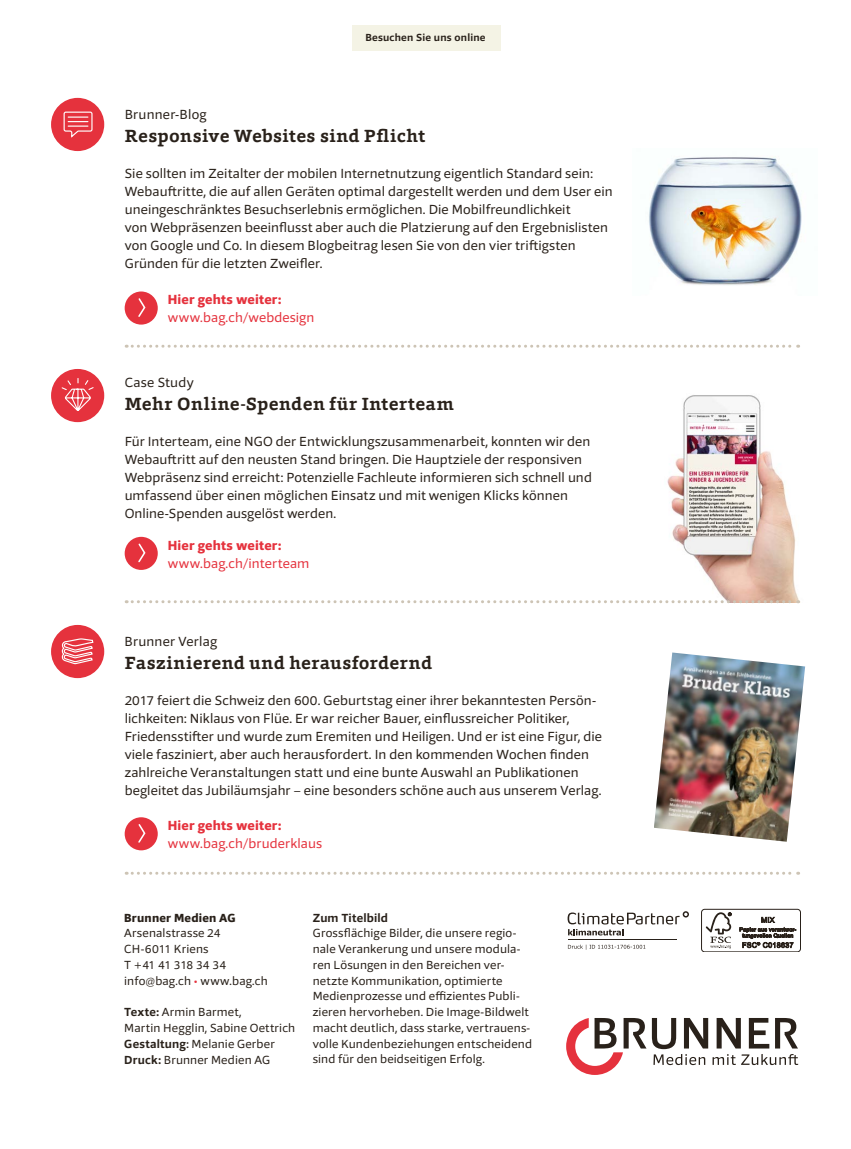
<style>
.page{position:relative;width:851px;height:1149px;background:#fff}
.page>*{position:absolute;margin:0;border:0;box-sizing:border-box;transform-origin:0 0}
.t1{font:700 18px "Foro Rounded";letter-spacing:.015em;color:#29211a}
.t2{font:13.5px/18px "Foro Sans";letter-spacing:.01em;color:#29211a}
.t3{font:13.5px "Foro Sans";letter-spacing:.01em;color:#e5323d}
.t4{font:800 13.5px "Foro Sans";letter-spacing:.02em;color:#e5323d}
.t5{font:12px/15.8px "Foro Sans";letter-spacing:.015em;color:#29211a}
.t6{font:800 12px "Foro Sans";letter-spacing:.015em;color:#29211a}
.t7{font:700 12px "Foro Sans";letter-spacing:.015em;color:#29211a}
.t8{font:700 10.5px "Foro Sans";letter-spacing:.02em;color:#29211a}
.s1{color:#e5323d}
.s2{font-weight:700}
.s3{font-weight:500}
</style>
<div class="page">
<img style="left:667px;top:395px;width:133px;height:207px">
<div style="left:51px;top:369px;width:53px;height:53px;background:#e5323d;border-radius:50%"></div>
<div style="left:51px;top:98px;width:53px;height:53px;background:#e5323d;border-radius:50%"></div>
<div style="left:51px;top:624px;width:53px;height:54px;background:#e5323d;border-radius:50%"></div>
<svg style="left:61px;top:378px;width:33px;height:33px"></svg>
<hr style="left:567px;top:939px;width:109px;height:1px;background:#29211a">
<svg style="left:567px;top:911px;width:122px;height:24px"></svg>
<svg style="left:568px;top:944px;width:77px;height:5px"></svg>
<svg style="left:566px;top:1018px;width:232px;height:56px"></svg>
<div style="left:125px;top:536px;width:33px;height:33px;background:#e5323d;border-radius:50%"></div>
<svg style="left:138px;top:543px;width:8px;height:20px"></svg>
<div style="left:125px;top:291px;width:33px;height:33px;background:#e5323d;border-radius:50%"></div>
<svg style="left:138px;top:298px;width:8px;height:19px"></svg>
<div style="left:125px;top:817px;width:33px;height:33px;background:#e5323d;border-radius:50%"></div>
<svg style="left:138px;top:824px;width:8px;height:19px"></svg>
<svg style="left:63px;top:111px;width:30px;height:27px"></svg>
<svg style="left:61px;top:628px;width:33px;height:37px"></svg>
<div style="left:351px;top:26px;width:149px;height:25px;background:#f4f3e5"></div>
<svg style="left:126px;top:344px;width:672px;height:3px"></svg>
<svg style="left:126px;top:600px;width:672px;height:3px"></svg>
<svg style="left:126px;top:871px;width:672px;height:3px"></svg>
<img style="left:654px;top:652px;width:151px;height:189px">
<div style="left:701px;top:908px;width:99px;height:43px;border:1px solid #29211a;border-radius:3px"></div>
<svg style="left:705px;top:912px;width:26px;height:36px"></svg>
<svg style="left:739px;top:916px;width:57px;height:31px"></svg>
<img style="left:649px;top:157px;width:153px;height:128px">
<p class="t8" style="left:365px;top:31px;width:122px">Besuchen Sie uns online</p>
<p class="t2" style="left:125px;top:105px;width:83px">Brunner-Blog</p>
<h1 class="t1" style="left:125px;top:124px;width:302px">Responsive Websites sind Pflicht</h1>
<p class="t2" style="left:125px;top:164px;width:489px">Sie sollten im Zeitalter der mobilen Internetnutzung eigentlich Standard sein:<br>Webauftritte, die auf allen Geräten optimal dargestellt werden und dem User ein uneingeschränktes Besuchserlebnis ermöglichen. Die Mobilfreundlichkeit<br>von Webpräsenzen beeinflusst aber auch die Platzierung auf den Ergebnislisten von Google und Co. In diesem Blogbeitrag lesen Sie von den vier triftigsten Gründen für die letzten Zweifler.</p>
<p class="t4" style="left:168px;top:291px;width:115px">Hier gehts weiter:</p>
<p class="t3" style="left:168px;top:309px;width:148px">www.bag.ch/webdesign</p>
<p class="t2" style="left:125px;top:373px;width:70px">Case Study</p>
<h1 class="t1" style="left:125px;top:392px;width:331px">Mehr Online-Spenden für Interteam</h1>
<p class="t2" style="left:125px;top:432px;width:468px">Für Interteam, eine NGO der Entwicklungszusammenarbeit, konnten wir den Webauftritt auf den neusten Stand bringen. Die Hauptziele der responsiven Webpräsenz sind erreicht: Potenzielle Fachleute informieren sich schnell und umfassend über einen möglichen Einsatz und mit wenigen Klicks können Online-Spenden ausgelöst werden.</p>
<p class="t4" style="left:168px;top:536px;width:115px">Hier gehts weiter:</p>
<p class="t3" style="left:168px;top:554px;width:143px">www.bag.ch/interteam</p>
<p class="t2" style="left:125px;top:632px;width:94px">Brunner Verlag</p>
<h1 class="t1" style="left:125px;top:650px;width:309px">Faszinierend und herausfordernd</h1>
<p class="t2" style="left:125px;top:690px;width:478px">2017 feiert die Schweiz den 600. Geburtstag einer ihrer bekanntesten Persön&shy;lichkeiten: Niklaus von Flüe. Er war reicher Bauer, einflussreicher Politiker, Friedensstifter und wurde zum Eremiten und Heiligen. Und er ist eine Figur, die viele fasziniert, aber auch herausfordert. In den kommenden Wochen finden zahlreiche Veranstaltungen statt und eine bunte Auswahl an Publikationen begleitet das Jubiläumsjahr – eine besonders schöne auch aus unserem Verlag.</p>
<p class="t4" style="left:168px;top:816px;width:115px">Hier gehts weiter:</p>
<p class="t3" style="left:168px;top:834px;width:156px">www.bag.ch/bruderklaus</p>
<p class="t6" style="left:124px;top:909px;width:113px">Brunner Medien AG</p>
<p class="t5" style="left:124px;top:925px;width:145px">Arsenalstrasse 24<br>CH-6011 Kriens<br>T +41 41 318 34 34 info@bag.ch <span class="s1">•</span> www.bag.ch</p>
<p class="t5" style="left:124px;top:1003px;width:172px"><span class="s2">Texte:</span> Armin Barmet,<br>Martin Hegglin, Sabine Oettrich<br><span class="s2">Gestaltung</span><span class="s3">:</span> Melanie Gerber<br><span class="s2">Druck:</span> Brunner Medien AG</p>
<p class="t7" style="left:313px;top:909px;width:77px">Zum Titelbild</p>
<p class="t5" style="left:313px;top:924px;width:221px">Grossflächige Bilder, die unsere regio&shy;nale Verankerung und unsere modula&shy;ren Lösungen in den Bereichen ver&shy;netzte Kommunikation, optimierte Medienprozesse und effizientes Publi&shy;zieren hervorheben. Die Image-Bildwelt macht deutlich, dass starke, vertrauens&shy;volle Kundenbeziehungen entscheidend sind für den beidseitigen Erfolg.</p>
</div>
